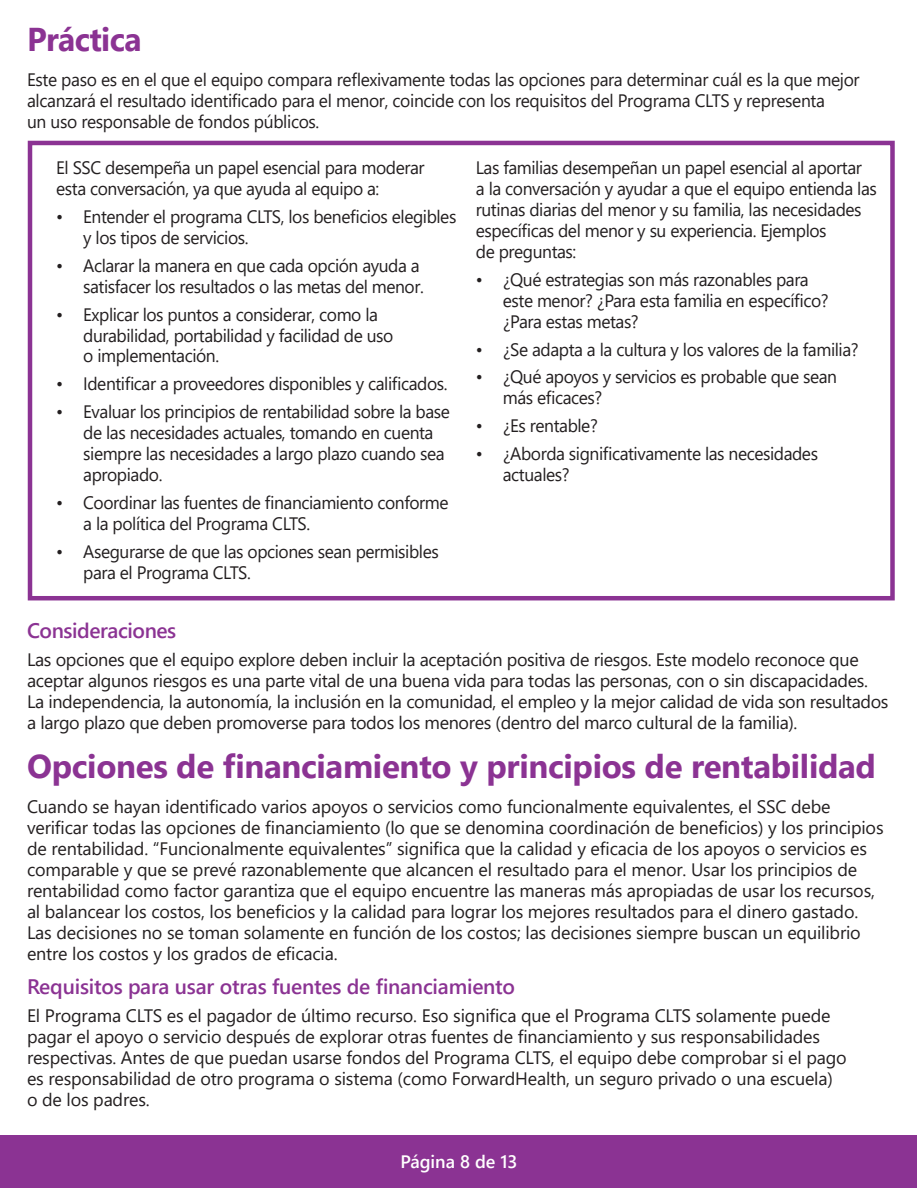
<style>
.page{position:relative;width:918px;height:1188px;background:#fff}
.page>*{position:absolute;margin:0;border:0;box-sizing:border-box;transform-origin:0 0}
.t1{font:700 33px "Segoe UI";letter-spacing:-.01em;color:#8b3393}
.t2{font:600 21px "Segoe UI";letter-spacing:-.01em;color:#8b3393}
.t3{font:18px/21px "Segoe UI";letter-spacing:-.02em;color:#231f20}
.t4{font:600 18px "Segoe UI";color:#fff}
</style>
<div class="page">
<div style="left:28px;top:141px;width:867px;height:459px;border:4px solid #8b3393"></div>
<div style="left:1px;top:1136px;width:916px;height:52px;background:#8b3393"></div>
<h1 class="t1" style="left:27px;top:8px;width:116px">Práctica</h1>
<p class="t3" style="left:27px;top:67px;width:834px">Este paso es en el que el equipo compara reflexivamente todas las opciones para determinar cuál es la que mejor alcanzará el resultado identificado para el menor, coincide con los requisitos del Programa CLTS y representa<br>un uso responsable de fondos públicos.</p>
<p class="t3" style="left:56px;top:156px;width:370px">El SSC desempeña un papel esencial para moderar esta conversación, ya que ayuda al equipo a:</p>
<p class="t3" style="left:83px;top:205px;width:375px;text-indent:-27px">• Entender el programa CLTS, los beneficios elegibles y los tipos de servicios.</p>
<p class="t3" style="left:56px;top:253px;width:369px;text-align:right">• Aclarar la manera en que cada opción ayuda a satisfacer los resultados o las metas del menor.</p>
<p class="t3" style="left:83px;top:302px;width:312px;text-indent:-27px">• Explicar los puntos a considerar, como la durabilidad, portabilidad y facilidad de uso o implementación.</p>
<p class="t3" style="left:56px;top:372px;width:393px">• Identificar a proveedores disponibles y calificados.</p>
<p class="t3" style="left:83px;top:400px;width:368px;text-indent:-27px">• Evaluar los principios de rentabilidad sobre la base de las necesidades actuales, tomando en cuenta siempre las necesidades a largo plazo cuando sea apropiado.</p>
<p class="t3" style="left:83px;top:490px;width:367px;text-indent:-27px">• Coordinar las fuentes de financiamiento conforme a la política del Programa CLTS.</p>
<p class="t3" style="left:83px;top:539px;width:357px;text-indent:-27px">• Asegurarse de que las opciones sean permisibles para el Programa CLTS.</p>
<p class="t3" style="left:476px;top:156px;width:403px">Las familias desempeñan un papel esencial al aportar<br>a la conversación y ayudar a que el equipo entienda las rutinas diarias del menor y su familia, las necesidades específicas del menor y su experiencia. Ejemplos<br>de preguntas:</p>
<p class="t3" style="left:503px;top:267px;width:327px;text-indent:-27px">• ¿Qué estrategias son más razonables para este menor? ¿Para esta familia en específico? ¿Para estas metas?</p>
<p class="t3" style="left:476px;top:337px;width:384px">• ¿Se adapta a la cultura y los valores de la familia?</p>
<p class="t3" style="left:503px;top:365px;width:336px;text-indent:-27px">• ¿Qué apoyos y servicios es probable que sean más eficaces?</p>
<p class="t3" style="left:476px;top:414px;width:123px">• ¿Es rentable?</p>
<p class="t3" style="left:503px;top:442px;width:317px;text-indent:-27px">• ¿Aborda significativamente las necesidades actuales?</p>
<p class="t2" style="left:27px;top:611px;width:151px">Consideraciones</p>
<p class="t3" style="left:27px;top:647px;width:863px">Las opciones que el equipo explore deben incluir la aceptación positiva de riesgos. Este modelo reconoce que aceptar algunos riesgos es una parte vital de una buena vida para todas las personas, con o sin discapacidades.<br>La independencia, la autonomía, la inclusión en la comunidad, el empleo y la mejor calidad de vida son resultados a largo plazo que deben promoverse para todos los menores (dentro del marco cultural de la familia).</p>
<h1 class="t1" style="left:27px;top:735px;width:850px">Opciones de financiamiento y principios de rentabilidad</h1>
<p class="t3" style="left:27px;top:794px;width:858px">Cuando se hayan identificado varios apoyos o servicios como funcionalmente equivalentes, el SSC debe verificar todas las opciones de financiamiento (lo que se denomina coordinación de beneficios) y los principios de rentabilidad. “Funcionalmente equivalentes” significa que la calidad y eficacia de los apoyos o servicios es comparable y que se prevé razonablemente que alcancen el resultado para el menor. Usar los principios de rentabilidad como factor garantiza que el equipo encuentre las maneras más apropiadas de usar los recursos, al balancear los costos, los beneficios y la calidad para lograr los mejores resultados para el dinero gastado.<br>Las decisiones no se toman solamente en función de los costos; las decisiones siempre buscan un equilibrio entre los costos y los grados de eficacia.</p>
<p class="t2" style="left:27px;top:967px;width:490px">Requisitos para usar otras fuentes de financiamiento</p>
<p class="t3" style="left:27px;top:1004px;width:821px">El Programa CLTS es el pagador de último recurso. Eso significa que el Programa CLTS solamente puede pagar el apoyo o servicio después de explorar otras fuentes de financiamiento y sus responsabilidades respectivas. Antes de que puedan usarse fondos del Programa CLTS, el equipo debe comprobar si el pago es responsabilidad de otro programa o sistema (como ForwardHealth, un seguro privado o una escuela) o de los padres.</p>
<p class="t4" style="left:400px;top:1144px;width:119px">Página 8 de 13</p>
</div>
